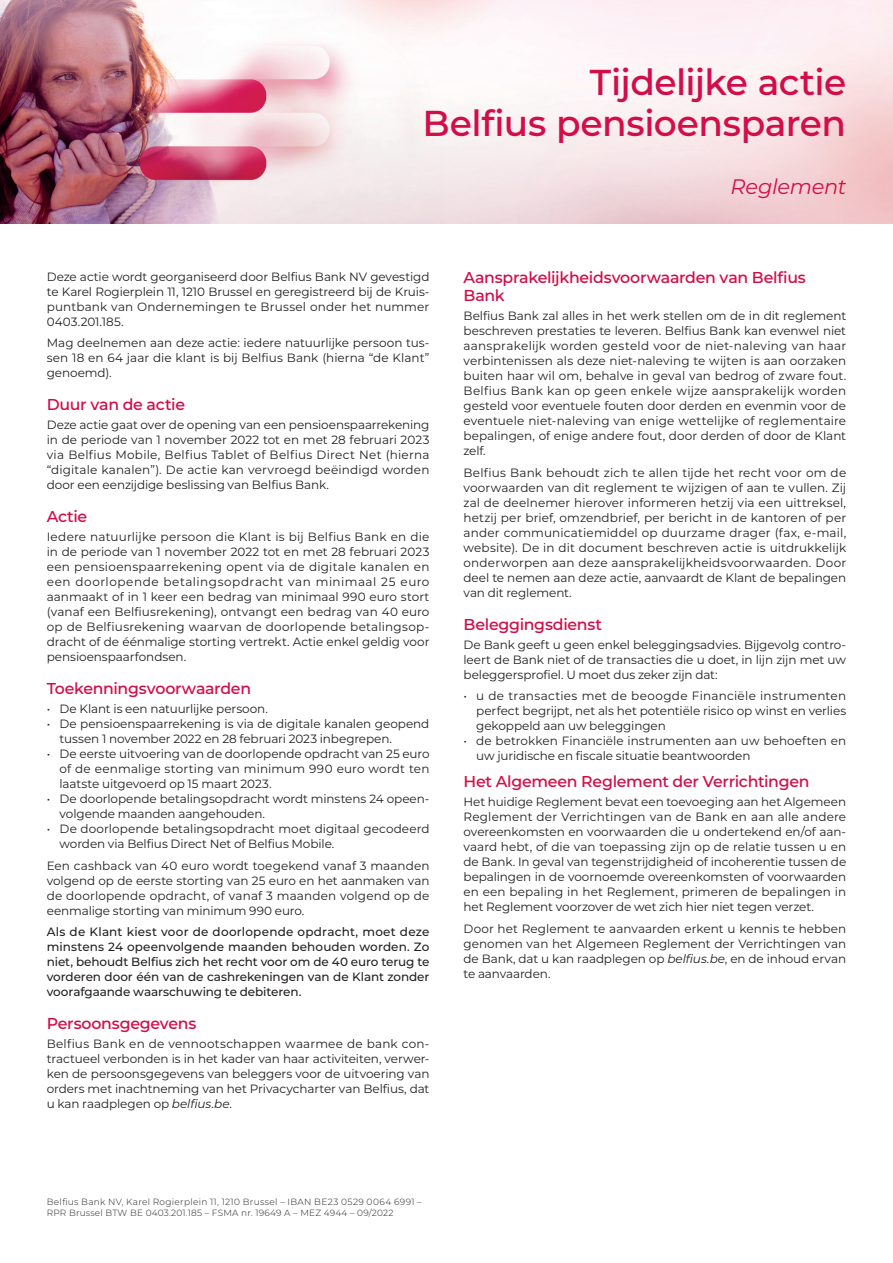
<style>
.page{position:relative;width:893px;height:1263px;background:#fff}
.page>*{position:absolute;margin:0;border:0;box-sizing:border-box;transform-origin:0 0}
.t1{font:600 36px/40.5px "Belfius 21";letter-spacing:-.015em;color:#d20e49;text-align:right}
.t2{font:italic 21px "Belfius 21";letter-spacing:-.015em;color:#d20e49}
.t3{font:600 15.75px/18px "Belfius 21";letter-spacing:-.015em;color:#d20e49}
.t4{font:12px/15px "Belfius 21";letter-spacing:-.005em;color:#231f20;text-align:justify}
.t5{font:500 12px/15px "Belfius 21";letter-spacing:-.005em;color:#231f20;text-align:justify}
.t6{font:300 9px/10.8px "Belfius 21";letter-spacing:.025em;color:#231f20}
.s1{font-style:italic}
</style>
<div class="page">
<img style="left:0;top:0;width:893px;height:223px">
<h1 class="t1" style="left:422px;top:62px;width:425px">Tijdelijke actie<br>Belfius pensioensparen</h1>
<h2 class="t2" style="left:730px;top:174px;width:117px">Reglement</h2>
<p class="t4" style="left:47px;top:269px;width:384px">Deze actie wordt georganiseerd door Belfius Bank NV gevestigd te Karel Rogierplein 11, 1210 Brussel en geregistreerd bij de Kruis&shy;puntbank van Ondernemingen te Brussel onder het nummer 0403.201.185.</p>
<p class="t4" style="left:47px;top:335px;width:384px">Mag deelnemen aan deze actie: iedere natuurlijke persoon tus&shy;sen 18 en 64 jaar die klant is bij Belfius Bank (hierna “de Klant” genoemd).</p>
<h3 class="t3" style="left:47px;top:395px;width:140px">Duur van de actie</h3>
<p class="t4" style="left:47px;top:417px;width:384px">Deze actie gaat over de opening van een pensioenspaarrekening in de periode van 1 november 2022 tot en met 28 februari 2023 via Belfius Mobile, Belfius Tablet of Belfius Direct Net (hierna “digitale kanalen”). De actie kan vervroegd beëindigd worden door een eenzijdige beslissing van Belfius Bank.</p>
<h3 class="t3" style="left:47px;top:507px;width:42px">Actie</h3>
<p class="t4" style="left:47px;top:529px;width:384px">Iedere natuurlijke persoon die Klant is bij Belfius Bank en die in de periode van 1 november 2022 tot en met 28 februari 2023 een pensioenspaarrekening opent via de digitale kanalen en een doorlopende betalingsopdracht van minimaal 25 euro aanmaakt of in 1 keer een bedrag van minimaal 990 euro stort (vanaf een Belfiusrekening), ontvangt een bedrag van 40 euro op de Belfiusrekening waarvan de doorlopende betalingsop&shy;dracht of de éénmalige storting vertrekt. Actie enkel geldig voor pensioenspaarfondsen.</p>
<h3 class="t3" style="left:47px;top:679px;width:206px">Toekenningsvoorwaarden</h3>
<p class="t4" style="left:47px;top:702px;width:223px">• De Klant is een natuurlijke persoon.</p>
<p class="t4" style="left:60px;top:717px;width:371px;text-indent:-13px">• De pensioenspaarrekening is via de digitale kanalen geopend tussen 1 november 2022 en 28 februari 2023 inbegrepen.</p>
<p class="t4" style="left:60px;top:747px;width:371px;text-indent:-13px">• De eerste uitvoering van de doorlopende opdracht van 25 euro of de eenmalige storting van minimum 990 euro wordt ten laatste uitgevoerd op 15 maart 2023.</p>
<p class="t4" style="left:60px;top:792px;width:371px;text-indent:-13px">• De doorlopende betalingsopdracht wordt minstens 24 opeen&shy;volgende maanden aangehouden.</p>
<p class="t4" style="left:60px;top:822px;width:371px;text-indent:-13px">• De doorlopende betalingsopdracht moet digitaal gecodeerd worden via Belfius Direct Net of Belfius Mobile.</p>
<p class="t4" style="left:47px;top:858px;width:384px">Een cashback van 40 euro wordt toegekend vanaf 3 maanden volgend op de eerste storting van 25 euro en het aanmaken van de doorlopende opdracht, of vanaf 3 maanden volgend op de eenmalige storting van minimum 990 euro.</p>
<p class="t5" style="left:47px;top:924px;width:384px">Als de Klant kiest voor de doorlopende opdracht, moet deze minstens 24 opeenvolgende maanden behouden worden. Zo niet, behoudt Belfius zich het recht voor om de 40 euro terug te vorderen door één van de cashrekeningen van de Klant zonder voorafgaande waarschuwing te debiteren.</p>
<h3 class="t3" style="left:47px;top:1014px;width:151px">Persoonsgegevens</h3>
<p class="t4" style="left:47px;top:1036px;width:384px">Belfius Bank en de vennootschappen waarmee de bank con&shy;tractueel verbonden is in het kader van haar activiteiten, verwer&shy;ken de persoonsgegevens van beleggers voor de uitvoering van orders met inachtneming van het Privacycharter van Belfius, dat u kan raadplegen op <span class="s1">belfius.be</span>.</p>
<h3 class="t3" style="left:463px;top:268px;width:344px">Aansprakelijkheidsvoorwaarden van Belfius<br>Bank</h3>
<p class="t4" style="left:463px;top:309px;width:384px">Belfius Bank zal alles in het werk stellen om de in dit reglement beschreven prestaties te leveren. Belfius Bank kan evenwel niet aansprakelijk worden gesteld voor de niet-naleving van haar verbintenissen als deze niet-naleving te wijten is aan oorzaken buiten haar wil om, behalve in geval van bedrog of zware fout.<br>Belfius Bank kan op geen enkele wijze aansprakelijk worden gesteld voor eventuele fouten door derden en evenmin voor de eventuele niet-naleving van enige wettelijke of reglementaire bepalingen, of enige andere fout, door derden of door de Klant zelf.</p>
<p class="t4" style="left:463px;top:465px;width:384px">Belfius Bank behoudt zich te allen tijde het recht voor om de voorwaarden van dit reglement te wijzigen of aan te vullen. Zij zal de deelnemer hierover informeren hetzij via een uittreksel, hetzij per brief, omzendbrief, per bericht in de kantoren of per ander communicatiemiddel op duurzame drager (fax, e-mail, website). De in dit document beschreven actie is uitdrukkelijk onderworpen aan deze aansprakelijkheidsvoorwaarden. Door deel te nemen aan deze actie, aanvaardt de Klant de bepalingen van dit reglement.</p>
<h3 class="t3" style="left:463px;top:615px;width:140px">Beleggingsdienst</h3>
<p class="t4" style="left:463px;top:637px;width:384px">De Bank geeft u geen enkel beleggingsadvies. Bijgevolg contro&shy;leert de Bank niet of de transacties die u doet, in lijn zijn met uw beleggersprofiel. U moet dus zeker zijn dat:</p>
<p class="t4" style="left:476px;top:689px;width:371px;text-indent:-13px">• u de transacties met de beoogde Financiële instrumenten perfect begrijpt, net als het potentiële risico op winst en verlies gekoppeld aan uw beleggingen</p>
<p class="t4" style="left:476px;top:734px;width:371px;text-indent:-13px">• de betrokken Financiële instrumenten aan uw behoeften en uw juridische en fiscale situatie beantwoorden</p>
<h3 class="t3" style="left:463px;top:772px;width:348px">Het Algemeen Reglement der Verrichtingen</h3>
<p class="t4" style="left:463px;top:794px;width:384px">Het huidige Reglement bevat een toevoeging aan het Algemeen Reglement der Verrichtingen van de Bank en aan alle andere overeenkomsten en voorwaarden die u ondertekend en/of aan&shy;vaard hebt, of die van toepassing zijn op de relatie tussen u en de Bank. In geval van tegenstrijdigheid of incoherentie tussen de bepalingen in de voornoemde overeenkomsten of voorwaarden en een bepaling in het Reglement, primeren de bepalingen in het Reglement voorzover de wet zich hier niet tegen verzet.</p>
<p class="t4" style="left:463px;top:921px;width:384px">Door het Reglement te aanvaarden erkent u kennis te hebben genomen van het Algemeen Reglement der Verrichtingen van de Bank, dat u kan raadplegen op <span class="s1">belfius.be</span>, en de inhoud ervan te aanvaarden.</p>
<p class="t6" style="left:47px;top:1197px;width:377px">Belfius Bank NV, Karel Rogierplein 11, 1210 Brussel – IBAN BE23 0529 0064 6991 –<br>RPR Brussel BTW BE 0403.201.185 – FSMA nr. 19649 A – MEZ 4944 – 09/2022</p>
</div>
